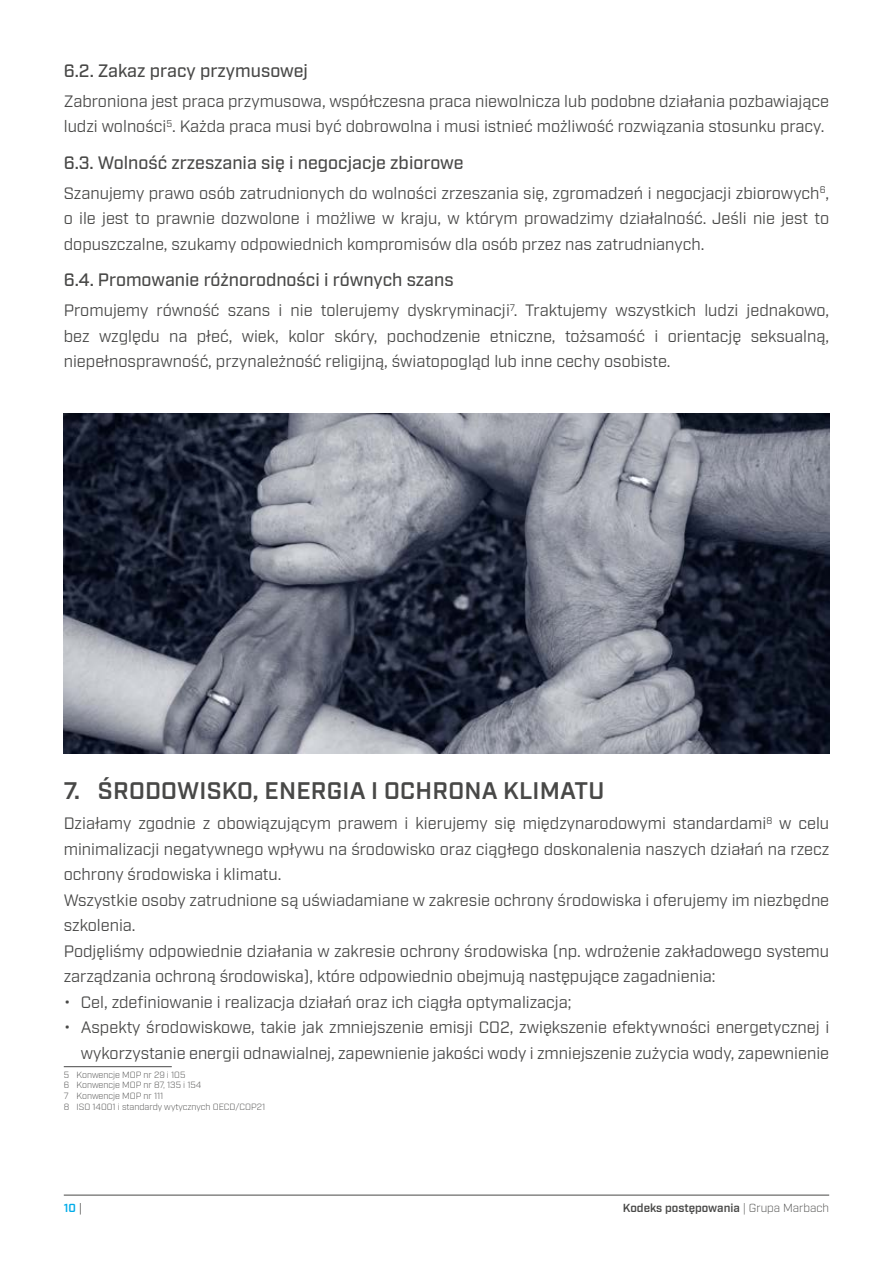
<style>
.page{position:relative;width:893px;height:1263px;background:#fff}
.page>*{position:absolute;margin:0;border:0;box-sizing:border-box;transform-origin:0 0}
.t1{font:600 24px "Industry";letter-spacing:.01em;color:#484847}
.t2{font:500 18px "Industry";color:#484847}
.copy_PL{font:16.5px/25.5px "Industry";color:#484847}
.t3{font:600 11.7px "Industry";color:#484847}
.t4{font:600 11.7px "Industry";color:#00ace9}
.Fußnote{font:300 9px "Industry";color:#484847}
.s1{font-weight:400;color:#484847}
.s2{font-weight:300}
</style>
<div class="page">
<hr style="left:64px;top:1195px;width:765px;height:1px;background:#484847">
<img style="left:64px;top:413px;width:765px;height:340px">
<hr style="left:64px;top:1066px;width:108px;height:1px;background:#484847">
<p class="t2" style="left:64px;top:60px;width:246px">6.2. Zakaz pracy przymusowej</p>
<p class="copy_PL" style="left:64px;top:89px;width:767px">Zabroniona jest praca przymusowa, współczesna praca niewolnicza lub podobne działania pozbawiające ludzi wolności<sup>5</sup>. Każda praca musi być dobrowolna i musi istnieć możliwość rozwiązania stosunku pracy.</p>
<p class="t2" style="left:64px;top:152px;width:401px">6.3. Wolność zrzeszania się i negocjacje zbiorowe</p>
<p class="copy_PL" style="left:64px;top:181px;width:767px;text-align:justify">Szanujemy prawo osób zatrudnionych do wolności zrzeszania się, zgromadzeń i negocjacji zbiorowych<sup>6</sup>, o ile jest to prawnie dozwolone i możliwe w kraju, w którym prowadzimy działalność. Jeśli nie jest to dopuszczalne, szukamy odpowiednich kompromisów dla osób przez nas zatrudnianych.</p>
<p class="t2" style="left:64px;top:270px;width:391px">6.4. Promowanie różnorodności i równych szans</p>
<p class="copy_PL" style="left:64px;top:298px;width:767px;text-align:justify">Promujemy równość szans i nie tolerujemy dyskryminacji<sup>7</sup>. Traktujemy wszystkich ludzi jednakowo, bez względu na płeć, wiek, kolor skóry, pochodzenie etniczne, tożsamość i orientację seksualną, niepełnosprawność, przynależność religijną, światopogląd lub inne cechy osobiste.</p>
<p class="t1" style="left:64px;top:777px;width:542px">7. ŚRODOWISKO, ENERGIA I OCHRONA KLIMATU</p>
<p class="copy_PL" style="left:64px;top:811px;width:767px;text-align:justify">Działamy zgodnie z obowiązującym prawem i kierujemy się międzynarodowymi standardami<sup>8</sup> w celu minimalizacji negatywnego wpływu na środowisko oraz ciągłego doskonalenia naszych działań na rzecz ochrony środowiska i klimatu.</p>
<p class="copy_PL" style="left:64px;top:888px;width:767px">Wszystkie osoby zatrudnione są uświadamiane w zakresie ochrony środowiska i oferujemy im niezbędne szkolenia.</p>
<p class="copy_PL" style="left:64px;top:939px;width:767px">Podjęliśmy odpowiednie działania w zakresie ochrony środowiska (np. wdrożenie zakładowego systemu zarządzania ochroną środowiska), które odpowiednio obejmują następujące zagadnienia:</p>
<p class="copy_PL" style="left:64px;top:990px;width:509px">• Cel, zdefiniowanie i realizacja działań oraz ich ciągła optymalizacja;</p>
<p class="copy_PL" style="left:64px;top:1015px;width:767px;text-align:right">• Aspekty środowiskowe, takie jak zmniejszenie emisji CO2, zwiększenie efektywności energetycznej i wykorzystanie energii odnawialnej, zapewnienie jakości wody i zmniejszenie zużycia wody, zapewnienie</p>
<p class="Fußnote" style="left:64px;top:1069px;width:123px">5 Konwencje MOP nr 29 i 105</p>
<p class="Fußnote" style="left:64px;top:1080px;width:139px">6 Konwencje MOP nr 87, 135 i 154</p>
<p class="Fußnote" style="left:64px;top:1090px;width:101px">7 Konwencje MOP nr 111</p>
<p class="Fußnote" style="left:64px;top:1101px;width:203px">8 ISO 14001 i standardy wytycznych OECD/COP21</p>
<p class="t4" style="left:64px;top:1201px;width:20px">10 <span class="s1">|</span></p>
<p class="t3" style="left:623px;top:1201px;width:208px">Kodeks postępowania <span class="s2">| Grupa Marbach</span></p>
</div>
